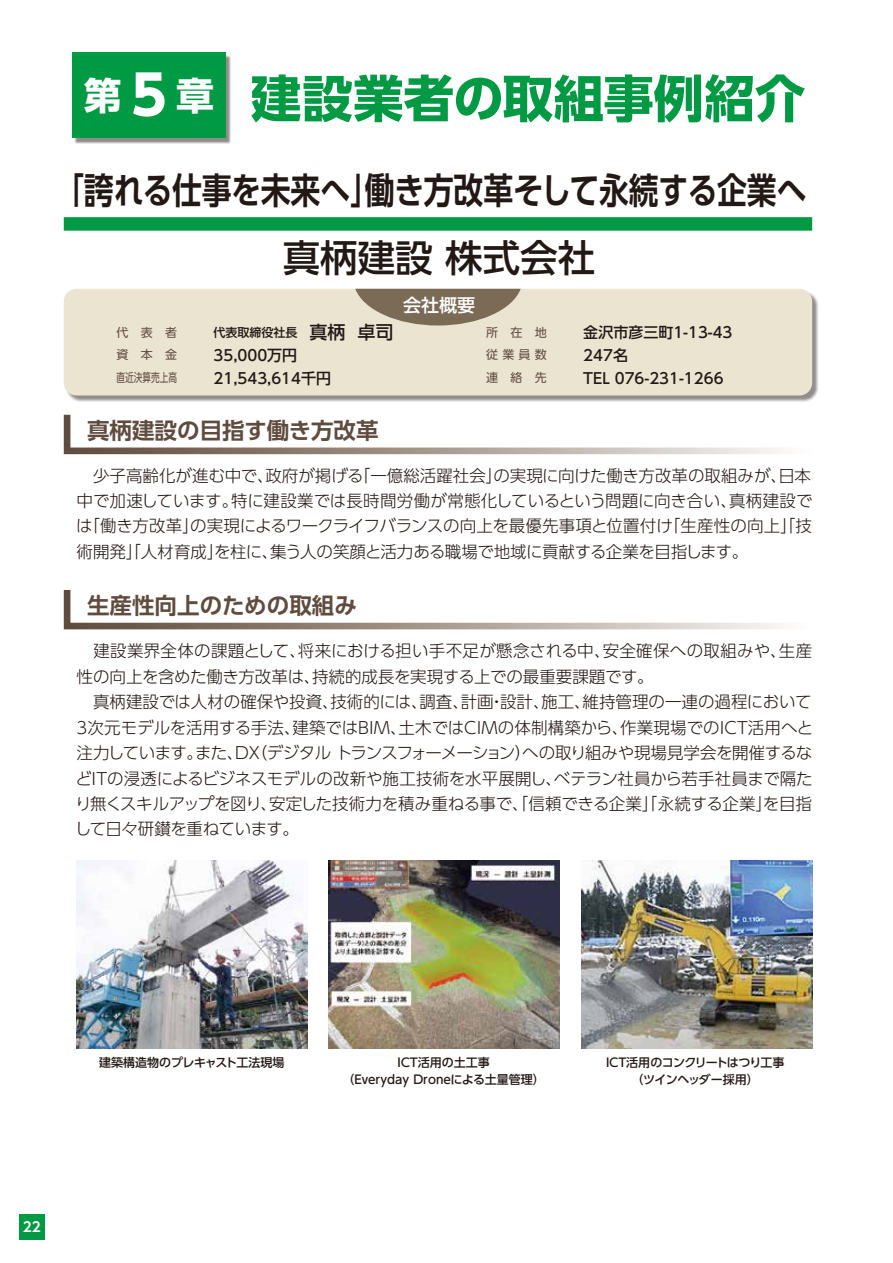
<style>
.page{position:relative;width:893px;height:1263px;background:#fff}
.page>*{position:absolute;margin:0;border:0;box-sizing:border-box;transform-origin:0 0}
.t1{font:700 54px "UD Shin Go Pr 6";color:#fff}
.t2{font:700 50.4px "UD Shin Go Pr 6";color:#094}
.t3{font:700 37.8px "UD Shin Go Pr 6";color:#fff}
.t4{font:500 37.5px "UD Shin Go Pr 6";color:#221815}
.t5{font:700 36px "UD Shin Go Pr 6 De";letter-spacing:-.005em;color:#221815;scale:.83 1}
.t6{font:700 22.5px "UD Shin Go Pr 6 De";color:#604c3f}
.t7{font:500 18px "UD Shin Go Pr 6";color:#fff}
.t8{font:500 18px "UD Shin Go Pr 6";color:#221815}
.t9{font:300 16.5px/25.5px "UD Shin Go Pr 6";letter-spacing:-.005em;color:#221815}
.t10{font:300 16.5px/25.5px "UD Shin Go Pr 6";letter-spacing:-.025em;color:#221815}
.t11{font:300 16.5px/25.5px "UD Shin Go Pr 6";letter-spacing:-.03em;color:#221815}
.t12{font:300 16.5px "UD Shin Go Pr 6";letter-spacing:.02em;color:#221815}
.t13{font:500 15px "UD Shin Go Pr 6";color:#221815}
.t14{font:700 13.5px "UD Shin Go Pr 6 De";color:#fff}
.t15{font:500 12px "UD Shin Go Pr 6";color:#221815}
.t16{font:500 12px/16.5px "UD Shin Go Pr 6";letter-spacing:-.07em;color:#221815;text-align:center}
.t17{font:12px "UD Shin Go Pr 6";letter-spacing:.345em;color:#604c3f}
.t18{font:12px "UD Shin Go Pr 6";color:#604c3f;scale:.72 1}
</style>
<div class="page">
<div style="left:64px;top:217px;width:748px;height:14px;background:#094"></div>
<img style="left:64px;top:289px;width:754px;height:113px">
<div style="left:64px;top:289px;width:748px;height:106px;background:#eae4d1;border-radius:13px"></div>
<svg style="left:355px;top:289px;width:166px;height:36px"></svg>
<svg style="left:64px;top:415px;width:713px;height:39px"></svg>
<svg style="left:64px;top:590px;width:713px;height:39px"></svg>
<img style="left:77px;top:860px;width:231px;height:188px">
<img style="left:329px;top:860px;width:231px;height:188px">
<img style="left:581px;top:860px;width:231px;height:188px">
<div style="left:75px;top:55px;width:157px;height:89px;background:#221815;opacity:.5"></div>
<div style="left:72px;top:53px;width:153px;height:85px;background:#094"></div>
<div style="left:19px;top:1214px;width:26px;height:25px;background:#094"></div>
<h3 class="t3" style="left:84px;top:64px;width:39px">第</h3>
<h1 class="t1" style="left:131px;top:51px;width:37px">5</h1>
<h3 class="t3" style="left:176px;top:64px;width:39px">章</h3>
<h2 class="t2" style="left:251px;top:57px;width:556px">建設業者の取組事例紹介</h2>
<h3 class="t5" style="left:54px;top:161px;width:908px">「誇れる仕事を未来へ働き方改革そして永続する企業へ</h3>
<h3 class="t5" style="left:350px;top:161px;width:37px">」</h3>
<h3 class="t4" style="left:283px;top:227px;width:314px">真柄建設株式会社</h3>
<p class="t7" style="left:403px;top:291px;width:73px">会社概要</p>
<p class="t8" style="left:358px;top:318px;width:37px">卓司</p>
<p class="t8" style="left:310px;top:318px;width:37px">真柄</p>
<p class="t13" style="left:583px;top:320px;width:151px">金沢市彦三町1-13-43</p>
<p class="t15" style="left:214px;top:322px;width:97px">代表取締役社長　</p>
<p class="t17" style="left:486px;top:323px;width:62px">所在地</p>
<p class="t17" style="left:117px;top:323px;width:62px">代表者</p>
<p class="t17" style="left:117px;top:345px;width:62px">資本金</p>
<p class="t13" style="left:214px;top:343px;width:85px">35,000万円</p>
<p class="t17" style="left:486px;top:345px;width:62px">従業員数</p>
<p class="t13" style="left:583px;top:343px;width:46px">247名</p>
<p class="t18" style="left:117px;top:368px;width:85px">直近決算売上高</p>
<p class="t13" style="left:214px;top:366px;width:119px">21,543,614千円</p>
<p class="t17" style="left:486px;top:368px;width:62px">連絡先</p>
<p class="t13" style="left:583px;top:366px;width:142px">TEL 076-231-1266</p>
<h3 class="t6" style="left:87px;top:412px;width:293px">真柄建設の目指す働き方改革</h3>
<p class="t9" style="left:77px;top:462px;width:199px">　少子高齢化が進む中で、</p>
<p class="t9" style="left:265px;top:462px;width:100px">政府が掲げる</p>
<p class="t9" style="left:493px;top:462px;width:295px">の実現に向けた働き方改革の取組みが、</p>
<p class="t9" style="left:354px;top:462px;width:150px">「一億総活躍社会」</p>
<p class="t9" style="left:778px;top:462px;width:34px">日本</p>
<p class="t9" style="left:231px;top:487px;width:507px">特に建設業では長時間労働が常態化しているという問題に向き合い、</p>
<p class="t9" style="left:729px;top:487px;width:85px">真柄建設で</p>
<p class="t9" style="left:77px;top:487px;width:163px">中で加速しています。</p>
<p class="t10" style="left:190px;top:513px;width:484px">の実現によるワークライフバランスの向上を最優先事項と位置付け</p>
<p class="t9" style="left:76px;top:513px;width:124px">「は働き方改革」</p>
<p class="t9" style="left:664px;top:513px;width:150px">「生産性の向上」「技</p>
<p class="t9" style="left:77px;top:538px;width:203px">術開発」「人材育成を柱に、</p>
<p class="t11" style="left:270px;top:538px;width:480px">集う人の笑顔と活力ある職場で地域に貢献する企業を目指します。</p>
<p class="t9" style="left:207px;top:538px;width:18px">」</p>
<h3 class="t6" style="left:87px;top:587px;width:271px">生産性向上のための取組み</h3>
<p class="t9" style="left:298px;top:637px;width:314px">将来における担い手不足が懸念される中、</p>
<p class="t12" style="left:603px;top:637px;width:186px">安全確保への取組みや、</p>
<p class="t12" style="left:77px;top:637px;width:231px">　建設業界全体の課題として、</p>
<p class="t9" style="left:779px;top:637px;width:35px">生産</p>
<p class="t9" style="left:77px;top:663px;width:245px">性の向上を含めた働き方改革は、</p>
<p class="t9" style="left:312px;top:663px;width:343px">持続的成長を実現する上での最重要課題です。</p>
<p class="t9" style="left:77px;top:688px;width:264px">　真柄建設では人材の確保や投資、</p>
<p class="t9" style="left:330px;top:688px;width:99px">技術的には、</p>
<p class="t9" style="left:541px;top:688px;width:51px">施工、</p>
<p class="t9" style="left:583px;top:688px;width:231px">維持管理の一連の過程において</p>
<p class="t9" style="left:419px;top:688px;width:51px">調査、</p>
<p class="t9" style="left:461px;top:688px;width:90px">計画設計、</p>
<p class="t9" style="left:489px;top:688px;width:18px">・</p>
<p class="t10" style="left:195px;top:714px;width:619px;text-indent:-119px">3次元モデルを活用する手法、<br>また、（デジタルトランスフォーメーションへの取り組みや現場見学会を開催するな</p>
<p class="t9" style="left:620px;top:714px;width:195px">作業現場でのICT活用へと</p>
<p class="t9" style="left:293px;top:714px;width:116px">建築ではBIM、</p>
<p class="t9" style="left:399px;top:714px;width:231px">土木ではCIMの体制構築から、</p>
<p class="t9" style="left:515px;top:739px;width:18px">）</p>
<p class="t9" style="left:76px;top:739px;width:738px">注力しています。<br>どITの浸透によるビジネスモデルの改新や施工技術を水平展開しベテラン社員から若手社員まで隔た</p>
<p class="t9" style="left:235px;top:739px;width:26px">DX</p>
<p class="t9" style="left:75px;top:765px;width:738px;text-indent:470px">、<br>り無くスキルアップを図り安定した技術力を積み重ねる事で、「信頼できる企業」「永続する企業を目指</p>
<p class="t9" style="left:756px;top:790px;width:18px">」</p>
<p class="t11" style="left:75px;top:790px;width:226px;text-indent:186px">、<br>して日々研鑚を重ねています。</p>
<p class="t15" style="left:99px;top:1053px;width:187px">建築構造物のプレキャスト工法現場</p>
<p class="t14" style="left:23px;top:1216px;width:19px">22</p>
<p class="t15" style="left:393px;top:1053px;width:98px">ＩＣＴ活用の土工事</p>
<p class="t15" style="left:342px;top:1069px;width:204px">（Everyday Droneによる土量管理(</p>
<p class="t16" style="left:602px;top:1054px;width:184px">ＩＣＴ活用のコンクリートはつり工事（ツインヘッダー採用(</p>
</div>
